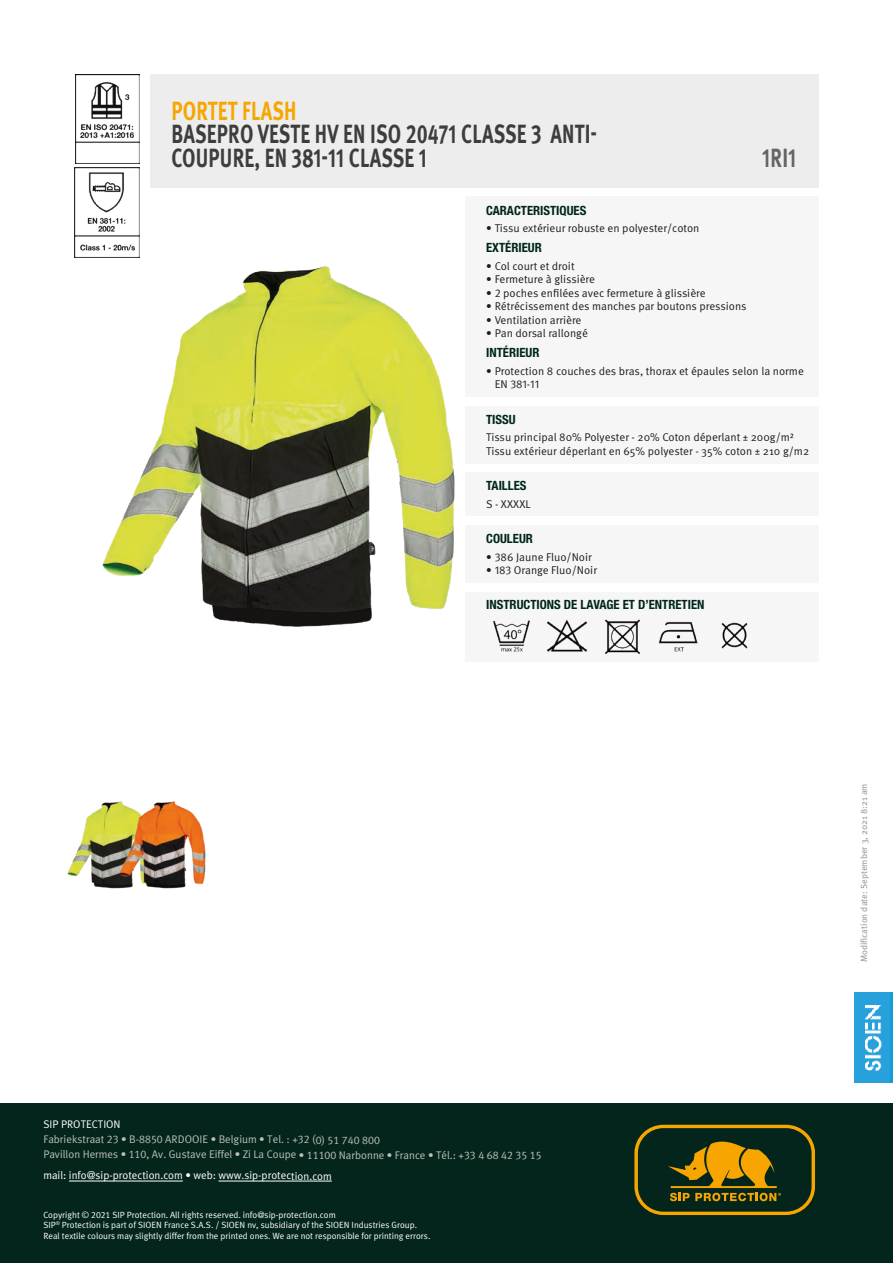
<style>
.page{position:relative;width:893px;height:1263px;background:#fff}
.page>*{position:absolute;margin:0;border:0;box-sizing:border-box;transform-origin:0 0}
.t1{font:700 26.25px/23.4px "Meta Pro";letter-spacing:.01em;color:#3d3d3c;scale:.74 1}
.t2{font:700 26.25px "Meta Pro";letter-spacing:.01em;color:#f7a600;scale:.74 1}
.t3{font:700 26.25px "Meta Pro";color:#646463;scale:.74 1}
.t4{font:700 condensed 12.75px "Helvetica Neue LT Std";color:#00261d}
.t5{font:11.25px/13.5px "Meta Pro";color:#1d1d1b}
.t6{font:11.1px/15px "Meta K Normal";color:#bbbfb8}
.t7{font:11.1px "Meta K Normal";color:#fff}
.t8{font:9px/10.5px "Meta K Normal";color:#fff}
.t9{font:9px "Meta Pro";color:#9d9d9d}
.s1{font-family:"Meta K Normal"}
</style>
<div class="page">
<div style="left:0;top:1103px;width:893px;height:160px;background:#03251c"></div>
<svg style="left:634px;top:1125px;width:181px;height:90px"></svg>
<hr style="left:69px;top:1181px;width:114px;height:1px;background:#fff">
<hr style="left:218px;top:1181px;width:114px;height:1px;background:#fff">
<div style="left:854px;top:992px;width:39px;height:90px;background:#149cd8"></div>
<img style="left:854px;top:992px;width:36px;height:90px">
<div style="left:150px;top:74px;width:669px;height:114px;background:#ededed"></div>
<div style="left:465px;top:197px;width:354px;height:200px;background:#f6f6f6"></div>
<div style="left:465px;top:406px;width:354px;height:57px;background:#f6f6f6"></div>
<div style="left:465px;top:472px;width:354px;height:44px;background:#f6f6f6"></div>
<div style="left:465px;top:525px;width:354px;height:58px;background:#f6f6f6"></div>
<div style="left:465px;top:592px;width:354px;height:69px;background:#f6f6f6"></div>
<img style="left:493px;top:620px;width:37px;height:32px">
<img style="left:547px;top:619px;width:40px;height:33px">
<img style="left:605px;top:619px;width:35px;height:35px">
<img style="left:658px;top:621px;width:40px;height:31px">
<img style="left:721px;top:622px;width:27px;height:27px">
<img style="left:67px;top:802px;width:51px;height:87px">
<img style="left:118px;top:801px;width:88px;height:88px">
<img style="left:75px;top:74px;width:65px;height:90px">
<img style="left:75px;top:168px;width:64px;height:89px">
<img style="left:92px;top:174px;width:363px;height:453px">
<h1 class="t2" style="left:171px;top:94px;width:170px">PORTET FLASH</h1>
<h1 class="t1" style="left:171px;top:123px;width:576px">BASEPRO VESTE HV EN ISO 20471 CLASSE 3 ANTI-<br>COUPURE, EN 381-11 CLASSE 1</h1>
<h1 class="t3" style="left:762px;top:141px;width:48px">1RI1</h1>
<p class="t4" style="left:486px;top:202px;width:102px">CARACTERISTIQUES</p>
<p class="t5" style="left:486px;top:222px;width:215px"><span class="s1">•</span> Tissu extérieur robuste en polyester/coton</p>
<p class="t4" style="left:486px;top:240px;width:57px">EXTÉRIEUR</p>
<p class="t5" style="left:486px;top:260px;width:90px"><span class="s1">•</span> Col court et droit</p>
<p class="t5" style="left:486px;top:273px;width:110px"><span class="s1">•</span> Fermeture à glissière</p>
<p class="t5" style="left:486px;top:287px;width:221px"><span class="s1">•</span> 2 poches enfilées avec fermeture à glissière</p>
<p class="t5" style="left:486px;top:300px;width:262px"><span class="s1">•</span> Rétrécissement des manches par boutons pressions</p>
<p class="t5" style="left:486px;top:314px;width:97px"><span class="s1">•</span> Ventilation arrière</p>
<p class="t5" style="left:486px;top:327px;width:103px"><span class="s1">•</span> Pan dorsal rallongé</p>
<p class="t4" style="left:486px;top:345px;width:55px">INTÉRIEUR</p>
<p class="t5" style="left:495px;top:365px;width:311px;text-indent:-9px"><span class="s1">•</span> Protection 8 couches des bras, thorax et épaules selon la norme<br>EN 381-11</p>
<p class="t4" style="left:486px;top:411px;width:31px">TISSU</p>
<p class="t5" style="left:486px;top:431px;width:325px">Tissu principal 80% Polyester - 20% Coton déperlant ± 200g/m²<br>Tissu extérieur déperlant en 65% polyester - 35% coton ± 210 g/m2</p>
<p class="t4" style="left:486px;top:478px;width:42px">TAILLES</p>
<p class="t5" style="left:486px;top:497px;width:46px">S - XXXXL</p>
<p class="t4" style="left:486px;top:531px;width:48px">COULEUR</p>
<p class="t5" style="left:486px;top:550px;width:107px"><span class="s1">•</span> 386 Jaune Fluo/Noir</p>
<p class="t5" style="left:486px;top:564px;width:112px"><span class="s1">•</span> 183 Orange Fluo/Noir</p>
<p class="t4" style="left:486px;top:597px;width:220px">INSTRUCTIONS DE LAVAGE ET D’ENTRETIEN</p>
<p class="t7" style="left:43px;top:1118px;width:79px">SIP PROTECTION</p>
<p class="t6" style="left:43px;top:1132px;width:500px">Fabriekstraat 23 • B-8850 ARDOOIE • Belgium • Tel. : +32 (0) 51 740 800<br>Pavillon Hermes • 110, Av. Gustave Eiffel • Zi La Coupe • 11100 Narbonne • France • Tél.: +33 4 68 42 35 15</p>
<p class="t7" style="left:43px;top:1169px;width:290px">mail: info@sip-protection.com • web: www.sip-protection.com</p>
<p class="t8" style="left:43px;top:1209px;width:389px">Copyright © 2021 SIP Protection. All rights reserved. info@sip-protection.com<br>SIP<sup>®</sup> Protection is part of SIOEN France S.A.S. / SIOEN nv, subsidiary of the SIOEN Industries Group.<br>Real textile colours may slightly differ from the printed ones. We are not responsible for printing errors.</p>
<p class="t9" style="left:858px;top:962px;width:181px;rotate:-90deg">Modification date: September 3, 2021 8:21 am</p>
</div>
